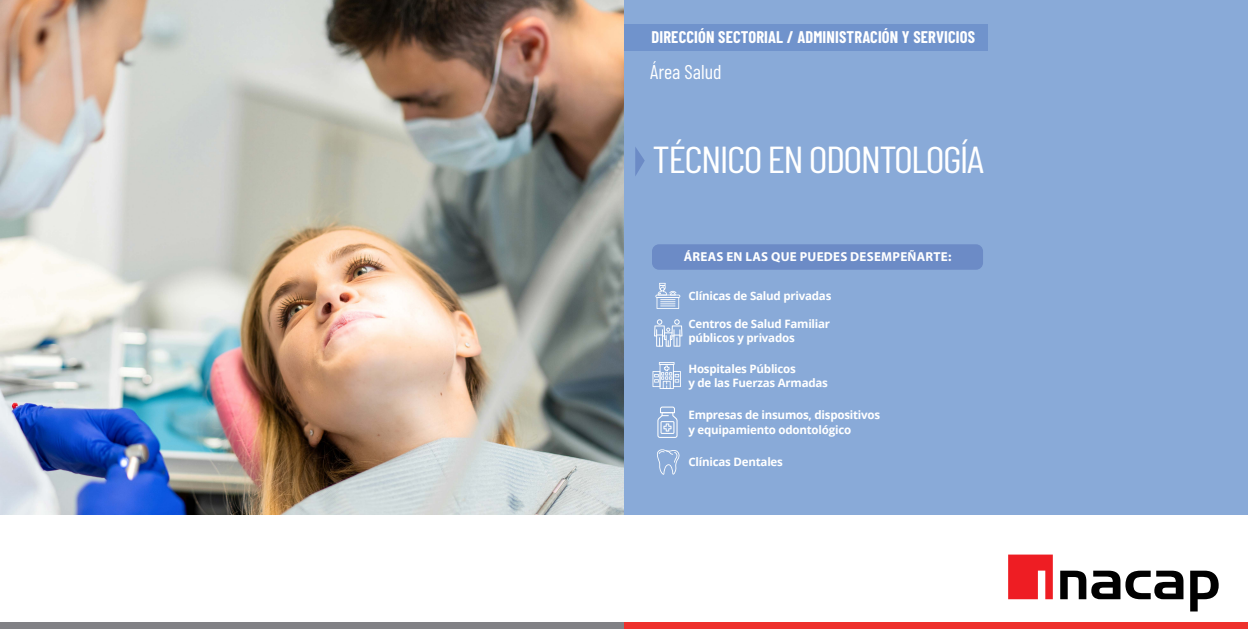
<style>
.page{position:relative;width:1248px;height:629px;background:#fff}
.page>*{position:absolute;margin:0;border:0;box-sizing:border-box;transform-origin:0 0}
.t1{font:37.5px "Barlow Condensed";letter-spacing:-.04em;color:#fff;scale:1.1 1}
.t2{font:20px "Barlow Condensed";color:#fff}
.t3{font:700 16.45px "Barlow Condensed";letter-spacing:.01em;color:#fff}
.t4{font:700 13px "Myriad Pro";letter-spacing:.02em;color:#fff}
.t5{font:700 11.55px/13.7px "Open Sans";letter-spacing:-.02em;color:#fff}
</style>
<div class="page">
<div style="left:624px;top:0;width:624px;height:514px;background:#89aad8"></div>
<svg style="left:1008px;top:554px;width:44px;height:45px"></svg>
<svg style="left:1060px;top:571px;width:123px;height:28px"></svg>
<svg style="left:1190px;top:571px;width:28px;height:40px"></svg>
<div style="left:0;top:622px;width:624px;height:7px;background:#818185"></div>
<div style="left:624px;top:622px;width:624px;height:7px;background:#ee312c"></div>
<svg style="left:652px;top:362px;width:29px;height:27px"></svg>
<svg style="left:655px;top:283px;width:25px;height:26px"></svg>
<svg style="left:654px;top:319px;width:28px;height:28px"></svg>
<svg style="left:657px;top:406px;width:20px;height:32px"></svg>
<svg style="left:657px;top:449px;width:23px;height:26px"></svg>
<div style="left:652px;top:244px;width:331px;height:26px;background:#6c8bc6;border-radius:7px"></div>
<img style="left:0;top:0;width:624px;height:514px">
<svg style="left:635px;top:147px;width:10px;height:29px"></svg>
<div style="left:624px;top:24px;width:363px;height:27px;background:#7093cc"></div>
<h3 class="t3" style="left:651px;top:25px;width:325px">DIRECCIÓN SECTORIAL / ADMINISTRACIÓN Y SERVICIOS</h3>
<h2 class="t2" style="left:650px;top:58px;width:73px">Área Salud</h2>
<h1 class="t1" style="left:652px;top:133px;width:303px">TÉCNICO EN ODONTOLOGÍA</h1>
<p class="t4" style="left:683px;top:248px;width:269px">ÁREAS EN LAS QUE PUEDES DESEMPEÑARTE:</p>
<p class="t5" style="left:688px;top:288px;width:144px">Clínicas de Salud privadas</p>
<p class="t5" style="left:688px;top:317px;width:143px">Centros de Salud Familiar públicos y privados</p>
<p class="t5" style="left:688px;top:362px;width:141px">Hospitales Públicos<br>y de las Fuerzas Armadas</p>
<p class="t5" style="left:688px;top:406px;width:193px;line-height:15.8px">Empresas de insumos, dispositivos y equipamiento odontológico</p>
<p class="t5" style="left:688px;top:454px;width:96px">Clínicas Dentales</p>
</div>
